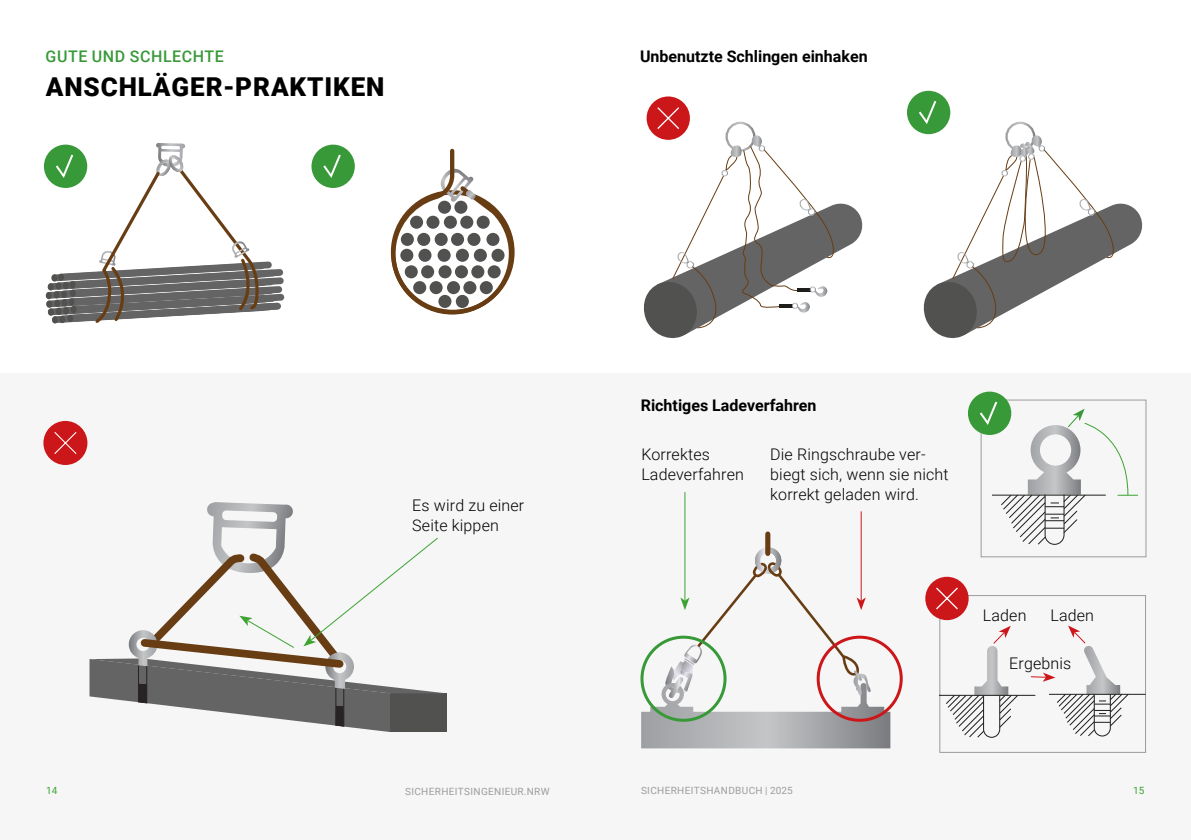
<style>
.page{position:relative;width:1191px;height:840px;background:#fff}
.page>*{position:absolute;margin:0;border:0;box-sizing:border-box;transform-origin:0 0}
.t1{font:900 26px "Roboto";letter-spacing:.035em;color:#000}
.t2{font:300 16px/20px "Roboto";letter-spacing:.01em;color:#000}
.t3{font:700 16px "Roboto";color:#000}
.t4{font:500 16px "Roboto";letter-spacing:.035em;color:#389939}
.t5{font:10px "Roboto";letter-spacing:.035em;color:#9d9d9c}
.t6{font:10px "Roboto";color:#3da333}
</style>
<div class="page">
<div style="left:0;top:373px;width:1191px;height:466px;background:#f2f2f2"></div>
<div style="left:311px;top:144px;width:44px;height:44px;background:#389938;border-radius:50%"></div>
<svg style="left:323px;top:154px;width:18px;height:24px"></svg>
<div style="left:43px;top:420px;width:44px;height:44px;background:#cc171a;border-radius:50%"></div>
<svg style="left:54px;top:432px;width:23px;height:22px"></svg>
<svg style="left:390px;top:148px;width:125px;height:167px"></svg>
<div style="left:44px;top:144px;width:43px;height:44px;background:#389938;border-radius:50%"></div>
<svg style="left:46px;top:143px;width:238px;height:180px"></svg>
<svg style="left:89px;top:502px;width:358px;height:229px"></svg>
<div style="left:646px;top:96px;width:44px;height:44px;background:#cc171a;border-radius:50%"></div>
<div style="left:907px;top:91px;width:43px;height:43px;background:#389938;border-radius:50%"></div>
<svg style="left:919px;top:101px;width:18px;height:23px"></svg>
<svg style="left:643px;top:106px;width:220px;height:233px"></svg>
<div style="left:1005px;top:122px;width:30px;height:29px;border:2px solid #fff;border-radius:50%"></div>
<svg style="left:923px;top:135px;width:220px;height:204px"></svg>
<div style="left:765px;top:533px;width:5px;height:20px;background:#683d13"></div>
<svg style="left:945px;top:626px;width:73px;height:111px"></svg>
<hr style="left:939px;top:694px;width:96px;height:1px;background:#1d1d1c">
<svg style="left:1031px;top:625px;width:98px;height:111px"></svg>
<hr style="left:1049px;top:693px;width:96px;height:1px;background:#1d1d1c">
<div style="left:968px;top:391px;width:43px;height:43px;background:#389938;border-radius:50%"></div>
<svg style="left:977px;top:399px;width:161px;height:146px"></svg>
<div style="left:925px;top:576px;width:43px;height:43px;background:#cc171a;border-radius:50%"></div>
<svg style="left:936px;top:587px;width:22px;height:23px"></svg>
<hr style="left:684px;top:492px;width:1px;height:108px;background:#3da333">
<hr style="left:860px;top:511px;width:1px;height:89px;background:#cc171a">
<svg style="left:641px;top:547px;width:249px;height:201px"></svg>
<p class="t4" style="left:46px;top:45px;width:180px">GUTE UND SCHLECHTE</p>
<h1 class="t1" style="left:46px;top:69px;width:340px">ANSCHLÄGER-PRAKTIKEN</h1>
<p class="t3" style="left:640px;top:45px;width:229px">Unbenutzte Schlingen einhaken</p>
<p class="t2" style="left:412px;top:494px;width:114px">Es wird zu einer<br>Seite kippen</p>
<p class="t3" style="left:641px;top:394px;width:177px">Richtiges Ladeverfahren</p>
<p class="t2" style="left:641px;top:443px;width:104px">Korrektes<br>Ladeverfahren</p>
<p class="t2" style="left:770px;top:443px;width:180px">Die Ringschraube ver&shy;biegt sich, wenn sie nicht korrekt geladen wird.</p>
<p class="t2" style="left:983px;top:604px;width:45px">Laden</p>
<p class="t2" style="left:1050px;top:604px;width:45px">Laden</p>
<p class="t2" style="left:1009px;top:652px;width:64px">Ergebnis</p>
<p class="t6" style="left:46px;top:783px;width:13px">14</p>
<p class="t5" style="left:405px;top:784px;width:146px">SICHERHEITSINGENIEUR.NRW</p>
<p class="t5" style="left:641px;top:783px;width:153px">SICHERHEITSHANDBUCH | 2025</p>
<p class="t6" style="left:1133px;top:783px;width:13px">15</p>
<p class="t6" style="left:54px;top:784px;width:13px">14</p>
<p class="t6" style="left:1125px;top:784px;width:13px">15</p>
</div>
